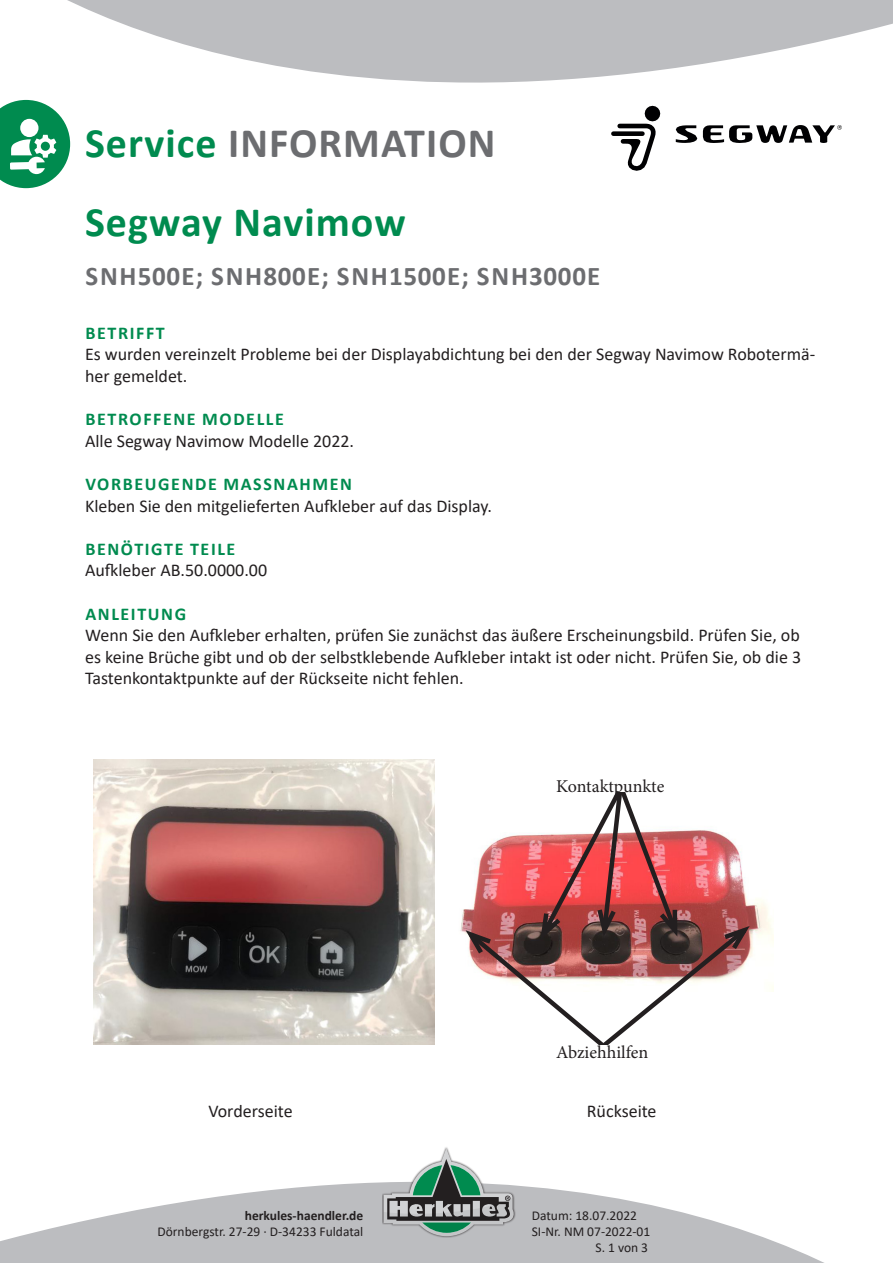
<style>
.page{position:relative;width:893px;height:1263px;background:#fff}
.page>*{position:absolute;margin:0;border:0;box-sizing:border-box;transform-origin:0 0}
.t1{font:700 42px/79.1px "Calibri";letter-spacing:.025em;color:#008b4f}
.Seite_Unterüberschri{font:700 27px "Calibri";letter-spacing:.045em;color:#6c6d70}
.Textblock{font:18px/21.6px "Calibri";color:#231f20}
.Textblock_Überschrif{font:700 18px "Calibri";letter-spacing:.09em;color:#008b4f}
.t2{font:18px "Minion Pro";letter-spacing:-.005em;color:#231f20}
.t3{font:13.5px "Calibri";color:#231f20}
.t4{font:700 13.5px "Calibri";color:#231f20}
.s1{color:#6c6d70}
</style>
<div class="page">
<svg style="left:23px;top:0;width:870px;height:189px"></svg>
<svg style="left:0;top:1182px;width:824px;height:81px;fill:#bcbdc0"></svg>
<div style="left:382px;top:1147px;width:134px;height:91px;background:#231f20;opacity:.75"></div>
<svg style="left:384px;top:1148px;width:130px;height:88px"></svg>
<svg style="left:0;top:100px;width:70px;height:88px"></svg>
<svg style="left:676px;top:125px;width:166px;height:18px"></svg>
<svg style="left:611px;top:106px;width:49px;height:65px"></svg>
<img style="left:94px;top:759px;width:341px;height:285px">
<img style="left:460px;top:899px;width:314px;height:92px">
<img style="left:461px;top:792px;width:294px;height:253px">
<h1 class="t1" style="left:85px;top:103px;width:412px">Service <span class="s1">INFORMATION<br></span>Segway Navimow</h1>
<p class="Seite_Unterüberschri" style="left:86px;top:257px;width:516px">SNH500E; SNH800E; SNH1500E; SNH3000E</p>
<p class="Textblock_Überschrif" style="left:85px;top:320px;width:81px">BETRIFFT</p>
<p class="Textblock" style="left:85px;top:343px;width:732px">Es wurden vereinzelt Probleme bei der Displayabdichtung bei den der Segway Navimow Robotermä&shy;her gemeldet.</p>
<p class="Textblock_Überschrif" style="left:85px;top:406px;width:200px">BETROFFENE MODELLE</p>
<p class="Textblock" style="left:85px;top:430px;width:271px">Alle Segway Navimow Modelle 2022.</p>
<p class="Textblock_Überschrif" style="left:85px;top:471px;width:268px">VORBEUGENDE MASSNAHMEN</p>
<p class="Textblock" style="left:85px;top:494px;width:408px">Kleben Sie den mitgelieferten Aufkleber auf das Display.</p>
<p class="Textblock_Überschrif" style="left:85px;top:536px;width:152px">BENÖTIGTE TEILE</p>
<p class="Textblock" style="left:85px;top:559px;width:184px">Aufkleber AB.50.0000.00</p>
<p class="Textblock_Überschrif" style="left:85px;top:601px;width:102px">ANLEITUNG</p>
<p class="Textblock" style="left:85px;top:624px;width:718px;text-align:justify">Wenn Sie den Aufkleber erhalten, prüfen Sie zunächst das äußere Erscheinungsbild. Prüfen Sie, ob es keine Brüche gibt und ob der selbstklebende Aufkleber intakt ist oder nicht. Prüfen Sie, ob die 3<br>Tastenkontaktpunkte auf der Rückseite nicht fehlen.</p>
<p class="t2" style="left:556px;top:774px;width:110px">Kontaktpunkte</p>
<p class="t2" style="left:556px;top:1040px;width:94px">Abziehhilfen</p>
<p class="Textblock" style="left:208px;top:1099px;width:86px">Vorderseite</p>
<p class="Textblock" style="left:587px;top:1099px;width:71px">Rückseite</p>
<p class="t4" style="left:245px;top:1206px;width:120px">herkules-haendler.de</p>
<p class="t3" style="left:157px;top:1222px;width:207px">Dörnbergstr. 27-29 · D-34233 Fuldatal</p>
<p class="t3" style="left:532px;top:1206px;width:107px">Datum: 18.07.2022</p>
<p class="t3" style="left:532px;top:1222px;width:120px">SI-Nr. NM 07-2022-01</p>
<p class="t3" style="left:595px;top:1238px;width:54px">S. 1 von 3</p>
</div>
